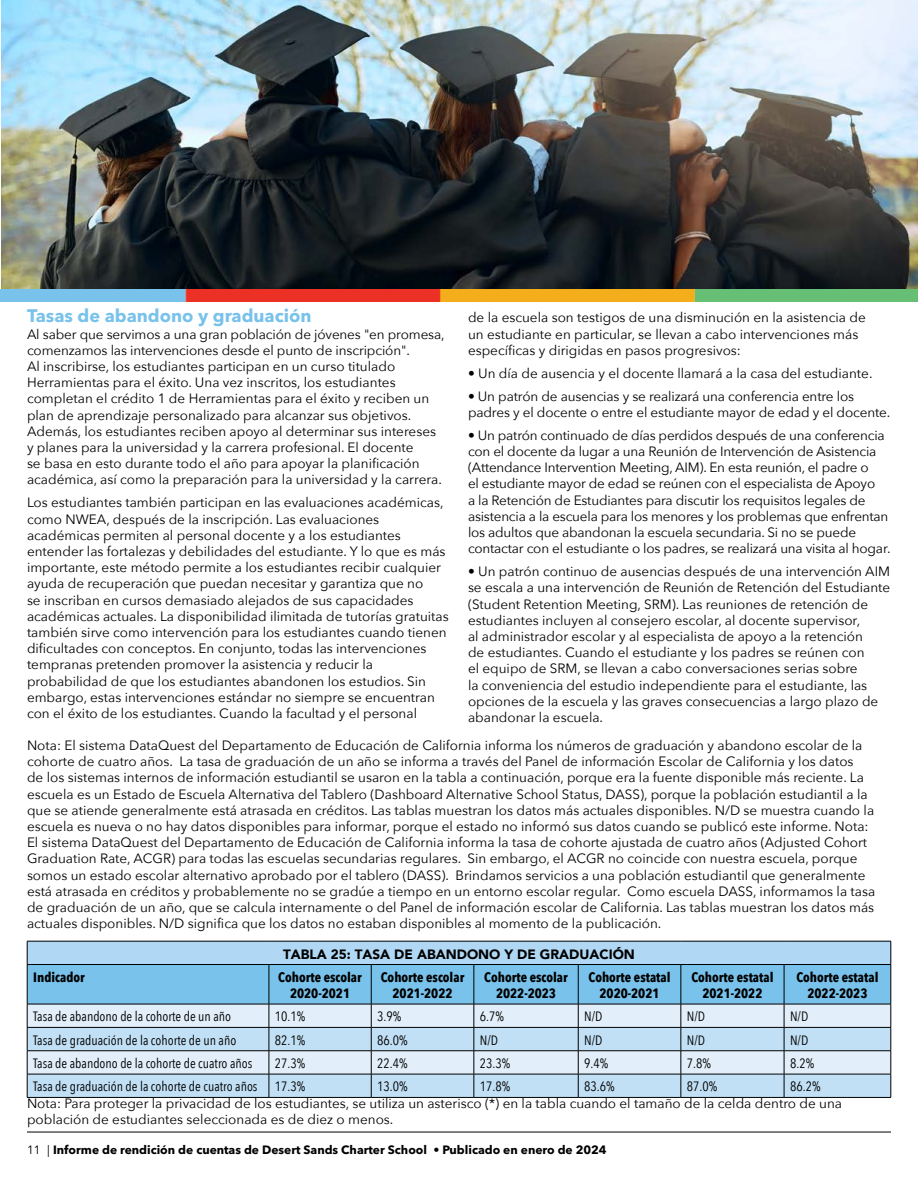
<style>
.page{position:relative;width:918px;height:1188px;background:#fff}
.page>*{position:absolute;margin:0;border:0;box-sizing:border-box;transform-origin:0 0}
.t1{font:700 18px "Avenir Next LT Pro";color:#78c2eb}
.t2{font:13.5px/16.2px "Avenir Next";color:#000}
.t3{font:13.5px "Avenir Next Condensed";color:#000}
.t4{font:italic 700 13.5px/16.2px "Avenir Next Condensed";color:#000;text-align:center}
.t5{font:900 13.5px "Avenir";color:#000}
.t6{font:700 12px "Avenir Next LT Pro";color:#000}
.s1{font-family:"Avenir";font-weight:400}
</style>
<div class="page">
<hr style="left:27px;top:1132px;width:864px;height:1px;background:#000">
<img style="left:1px;top:0;width:917px;height:289px">
<img style="left:0;top:289px;width:918px;height:13px">
<svg style="left:27px;top:941px;width:865px;height:156px;background:#add1e8"></svg>
<hr style="left:27px;top:1097px;width:242px;height:1px;background:#000">
<hr style="left:269px;top:1097px;width:102px;height:1px;background:#000">
<hr style="left:371px;top:1097px;width:103px;height:1px;background:#000">
<hr style="left:474px;top:1097px;width:104px;height:1px;background:#000">
<hr style="left:578px;top:1097px;width:103px;height:1px;background:#000">
<hr style="left:681px;top:1097px;width:103px;height:1px;background:#000">
<hr style="left:784px;top:1097px;width:107px;height:1px;background:#000">
<p class="t1" style="left:27px;top:305px;width:286px">Tasas de abandono y graduación</p>
<p class="t2" style="left:27px;top:325px;width:419px">Al saber que servimos a una gran población de jóvenes "en promesa, comenzamos las intervenciones desde el punto de inscripción".</p>
<p class="t2" style="left:27px;top:358px;width:416px">Al inscribirse, los estudiantes participan en un curso titulado Herramientas para el éxito. Una vez inscritos, los estudiantes completan el crédito 1 de Herramientas para el éxito y reciben un plan de aprendizaje personalizado para alcanzar sus objetivos.<br>Además, los estudiantes reciben apoyo al determinar sus intereses y planes para la universidad y la carrera profesional. El docente<br>se basa en esto durante todo el año para apoyar la planificación académica, así como la preparación para la universidad y la carrera.</p>
<p class="t2" style="left:27px;top:494px;width:423px">Los estudiantes también participan en las evaluaciones académicas, como NWEA, después de la inscripción. Las evaluaciones académicas permiten al personal docente y a los estudiantes entender las fortalezas y debilidades del estudiante. Y lo que es más importante, este método permite a los estudiantes recibir cualquier ayuda de recuperación que puedan necesitar y garantiza que no<br>se inscriban en cursos demasiado alejados de sus capacidades académicas actuales. La disponibilidad ilimitada de tutorías gratuitas también sirve como intervención para los estudiantes cuando tienen dificultades con conceptos. En conjunto, todas las intervenciones tempranas pretenden promover la asistencia y reducir la probabilidad de que los estudiantes abandonen los estudios. Sin embargo, estas intervenciones estándar no siempre se encuentran con el éxito de los estudiantes. Cuando la facultad y el personal</p>
<p class="t2" style="left:468px;top:309px;width:399px">de la escuela son testigos de una disminución en la asistencia de un estudiante en particular, se llevan a cabo intervenciones más específicas y dirigidas en pasos progresivos:</p>
<p class="t2" style="left:468px;top:364px;width:406px">• Un día de ausencia y el docente llamará a la casa del estudiante.</p>
<p class="t2" style="left:468px;top:387px;width:424px">• Un patrón de ausencias y se realizará una conferencia entre los padres y el docente o entre el estudiante mayor de edad y el docente.</p>
<p class="t2" style="left:468px;top:426px;width:424px">• Un patrón continuado de días perdidos después de una conferencia con el docente da lugar a una Reunión de Intervención de Asistencia (Attendance Intervention Meeting, AIM). En esta reunión, el padre o<br>el estudiante mayor de edad se reúnen con el especialista de Apoyo<br>a la Retención de Estudiantes para discutir los requisitos legales de asistencia a la escuela para los menores y los problemas que enfrentan los adultos que abandonan la escuela secundaria. Si no se puede contactar con el estudiante o los padres, se realizará una visita al hogar.</p>
<p class="t2" style="left:468px;top:563px;width:424px">• Un patrón continuo de ausencias después de una intervención AIM se escala a una intervención de Reunión de Retención del Estudiante (Student Retention Meeting, SRM). Las reuniones de retención de estudiantes incluyen al consejero escolar, al docente supervisor,<br>al administrador escolar y al especialista de apoyo a la retención<br>de estudiantes. Cuando el estudiante y los padres se reúnen con<br>el equipo de SRM, se llevan a cabo conversaciones serias sobre<br>la conveniencia del estudio independiente para el estudiante, las opciones de la escuela y las graves consecuencias a largo plazo de abandonar la escuela.</p>
<p class="t2" style="left:27px;top:737px;width:850px">Nota: El sistema DataQuest del Departamento de Educación de California informa los números de graduación y abandono escolar de la cohorte de cuatro años. La tasa de graduación de un año se informa a través del Panel de información Escolar de California y los datos<br>de los sistemas internos de información estudiantil se usaron en la tabla a continuación, porque era la fuente disponible más reciente. La escuela es un Estado de Escuela Alternativa del Tablero (Dashboard Alternative School Status, DASS), porque la población estudiantil a la que se atiende generalmente está atrasada en créditos. Las tablas muestran los datos más actuales disponibles. N/D se muestra cuando la escuela es nueva o no hay datos disponibles para informar, porque el estado no informó sus datos cuando se publicó este informe. Nota:<br>El sistema DataQuest del Departamento de Educación de California informa la tasa de cohorte ajustada de cuatro años (Adjusted Cohort Graduation Rate, ACGR) para todas las escuelas secundarias regulares. Sin embargo, el ACGR no coincide con nuestra escuela, porque somos un estado escolar alternativo aprobado por el tablero (DASS). Brindamos servicios a una población estudiantil que generalmente está atrasada en créditos y probablemente no se gradúe a tiempo en un entorno escolar regular. Como escuela DASS, informamos la tasa de graduación de un año, que se calcula internamente o del Panel de información escolar de California. Las tablas muestran los datos más actuales disponibles. N/D significa que los datos no estaban disponibles al momento de la publicación.</p>
<p class="t5" style="left:283px;top:946px;width:353px">TABLA 25: TASA DE ABANDONO Y DE GRADUACIÓN</p>
<p class="t4" style="left:33px;top:969px;width:53px">Indicador</p>
<p class="t4" style="left:278px;top:969px;width:85px">Cohorte escolar<br>2020-2021</p>
<p class="t4" style="left:381px;top:969px;width:85px">Cohorte escolar<br>2021-2022</p>
<p class="t4" style="left:484px;top:969px;width:85px">Cohorte escolar<br>2022-2023</p>
<p class="t4" style="left:588px;top:969px;width:84px">Cohorte estatal</p>
<p class="t4" style="left:691px;top:969px;width:84px">Cohorte estatal</p>
<p class="t4" style="left:702px;top:985px;width:62px">2021-2022</p>
<p class="t4" style="left:796px;top:969px;width:84px">Cohorte estatal</p>
<p class="t4" style="left:807px;top:985px;width:62px">2022-2023</p>
<p class="t4" style="left:600px;top:985px;width:62px">2020-2021</p>
<p class="t3" style="left:33px;top:1009px;width:200px">Tasa de abandono de la cohorte de un año</p>
<p class="t3" style="left:275px;top:1009px;width:32px">10.1%</p>
<p class="t3" style="left:377px;top:1009px;width:26px">3.9%</p>
<p class="t3" style="left:480px;top:1009px;width:26px">6.7%</p>
<p class="t3" style="left:584px;top:1009px;width:20px">N/D</p>
<p class="t3" style="left:687px;top:1009px;width:20px">N/D</p>
<p class="t3" style="left:790px;top:1009px;width:20px">N/D</p>
<p class="t3" style="left:33px;top:1032px;width:205px">Tasa de graduación de la cohorte de un año</p>
<p class="t3" style="left:275px;top:1032px;width:32px">82.1%</p>
<p class="t3" style="left:377px;top:1032px;width:32px">86.0%</p>
<p class="t3" style="left:480px;top:1032px;width:20px">N/D</p>
<p class="t3" style="left:584px;top:1032px;width:20px">N/D</p>
<p class="t3" style="left:687px;top:1032px;width:20px">N/D</p>
<p class="t3" style="left:790px;top:1032px;width:20px">N/D</p>
<p class="t3" style="left:33px;top:1055px;width:221px">Tasa de abandono de la cohorte de cuatro años</p>
<p class="t3" style="left:275px;top:1055px;width:32px">27.3%</p>
<p class="t3" style="left:377px;top:1055px;width:32px">22.4%</p>
<p class="t3" style="left:480px;top:1055px;width:32px">23.3%</p>
<p class="t3" style="left:584px;top:1055px;width:26px">9.4%</p>
<p class="t3" style="left:687px;top:1055px;width:26px">7.8%</p>
<p class="t3" style="left:790px;top:1055px;width:26px">8.2%</p>
<p class="t3" style="left:33px;top:1079px;width:226px">Tasa de graduación de la cohorte de cuatro años</p>
<p class="t3" style="left:275px;top:1079px;width:32px">17.3%</p>
<p class="t3" style="left:377px;top:1079px;width:32px">13.0%</p>
<p class="t3" style="left:480px;top:1079px;width:32px">17.8%</p>
<p class="t3" style="left:584px;top:1079px;width:32px">83.6%</p>
<p class="t3" style="left:687px;top:1079px;width:32px">87.0%</p>
<p class="t3" style="left:790px;top:1079px;width:32px">86.2%</p>
<p class="t2" style="left:27px;top:1094px;width:817px">Nota: Para proteger la privacidad de los estudiantes, se utiliza un asterisco (*) en la tabla cuando el tamaño de la celda dentro de una población de estudiantes seleccionada es de diez o menos.</p>
<p class="t6" style="left:27px;top:1142px;width:581px"><span class="s1">11 |</span> Informe de rendición de cuentas de Desert Sands Charter School • Publicado en enero de 2024</p>
</div>
